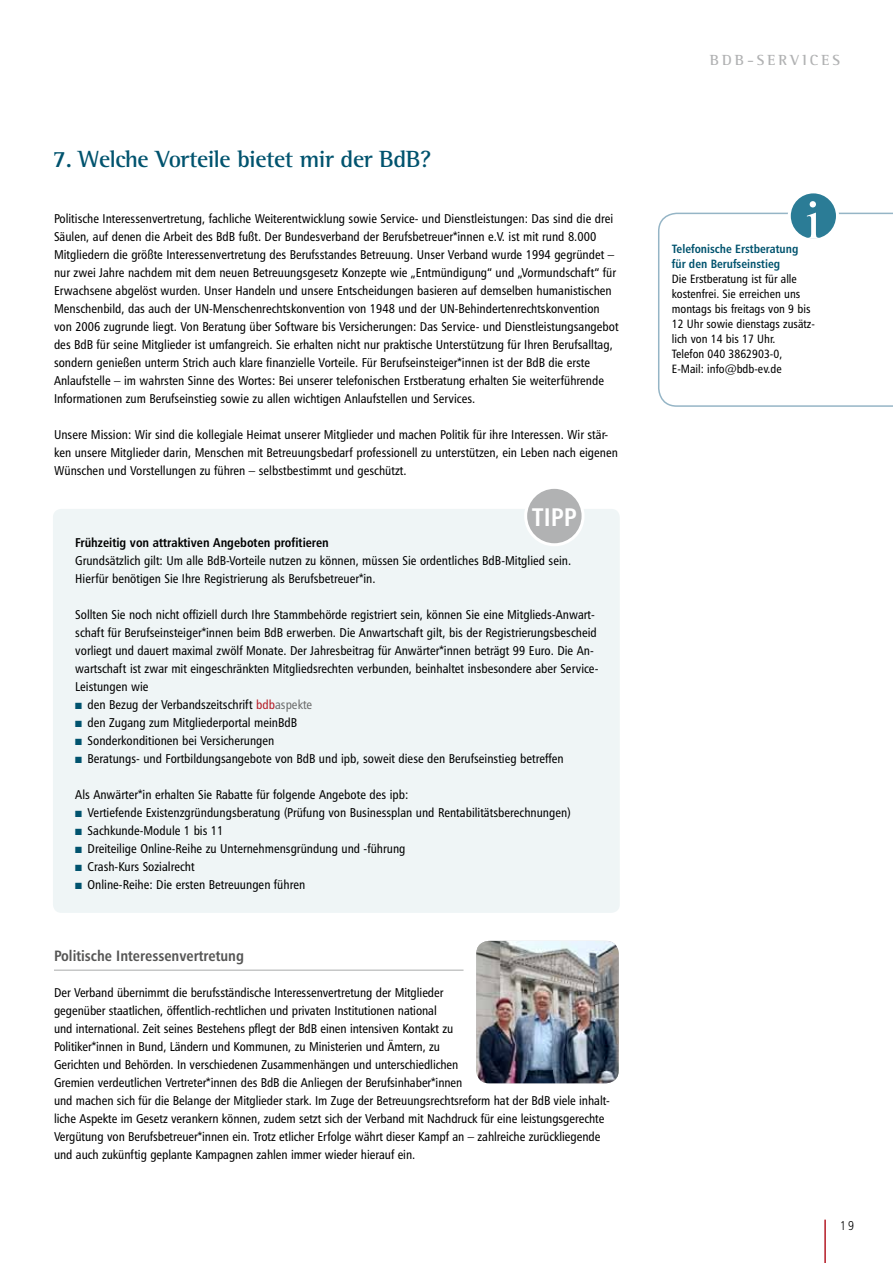
<style>
.page{position:relative;width:893px;height:1263px;background:#fff}
.page>*{position:absolute;margin:0;border:0;box-sizing:border-box;transform-origin:0 0}
.t1{font:25.5px "Humanist 777 BT Bold Condensed B";color:#fff}
.t2{font:700 24px "Rotis Semi Serif";letter-spacing:-.02em;color:#00536e}
.t3{font:15px "Humanist 777 BT Bold Condensed B";color:#565655}
.t4{font:700 15px "Rotis Semi Serif";letter-spacing:.2em;color:#b1b2b3}
.t5{font:12.75px/18px "Humanist 777 BT Roman Condensed B";color:#000}
.t6{font:12.75px "Humanist 777 BT Bold Condensed B";color:#000}
.t7{font:12.75px "Humanist 777 BT Light Condensed B";color:#000}
.t8{font:12px/15px "Humanist 777 BT Roman Condensed B";color:#000}
.t9{font:12px/15px "Humanist 777 BT Bold Condensed B";color:#00536e}
.s1{color:#00536e}
.s2{color:#b51b26}
.s3{color:#6e6e6e}
</style>
<div class="page">
<hr style="left:824px;top:1219px;width:2px;height:44px;background:#b51b26">
<div style="left:53px;top:509px;width:567px;height:404px;background:#eff5f6;border-radius:9px"></div>
<div style="left:526px;top:487px;width:57px;height:58px;background:#b1b2b3;border-radius:50%"></div>
<div style="left:524px;top:486px;width:61px;height:60px;border:3px solid #fff;border-radius:50%"></div>
<hr style="left:54px;top:969px;width:409px;height:2px;background:#c5c6c6">
<svg style="left:658px;top:213px;width:235px;height:194px"></svg>
<div style="left:789px;top:192px;width:48px;height:48px;background:#2b7c96;border-radius:50%"></div>
<div style="left:788px;top:190px;width:51px;height:52px;border:3px solid #fff;border-radius:50%"></div>
<svg style="left:810px;top:201px;width:6px;height:6px"></svg>
<svg style="left:807px;top:213px;width:13px;height:26px"></svg>
<img style="left:476px;top:941px;width:143px;height:142px">
<h2 class="t2" style="left:53px;top:144px;width:380px">7. Welche Vorteile bietet mir der BdB?</h2>
<p class="t5" style="left:54px;top:209px;width:566px">Politische Interessenvertretung, fachliche Weiterentwicklung sowie Service- und Dienstleistungen: Das sind die drei Säulen, auf denen die Arbeit des BdB fußt. Der Bundesverband der Berufsbetreuer*innen e.V. ist mit rund 8.000<br>Mitgliedern die größte Interessenvertretung des Berufsstandes Betreuung. Unser Verband wurde 1994 gegründet – nur zwei Jahre nachdem mit dem neuen Betreuungsgesetz Konzepte wie „Entmündigung“ und „Vormundschaft“ für Erwachsene abgelöst wurden. Unser Handeln und unsere Entscheidungen basieren auf demselben humanistischen Menschenbild, das auch der UN-Menschenrechtskonvention von 1948 und der UN-Behindertenrechtskonvention von 2006 zugrunde liegt. Von Beratung über Software bis Versicherungen: Das Service- und Dienstleistungsangebot des BdB für seine Mitglieder ist umfangreich. Sie erhalten nicht nur praktische Unterstützung für Ihren Berufsalltag, sondern genießen unterm Strich auch klare finanzielle Vorteile. Für Berufseinsteiger*innen ist der BdB die erste Anlaufstelle – im wahrsten Sinne des Wortes: Bei unserer telefonischen Erstberatung erhalten Sie weiterführende Informationen zum Berufseinstieg sowie zu allen wichtigen Anlaufstellen und Services.</p>
<p class="t5" style="left:54px;top:425px;width:565px">Unsere Mission: Wir sind die kollegiale Heimat unserer Mitglieder und machen Politik für ihre Interessen. Wir stär&shy;ken unsere Mitglieder darin, Menschen mit Betreuungsbedarf professionell zu unterstützen, ein Leben nach eigenen<br>Wünschen und Vorstellungen zu führen – selbstbestimmt und geschützt.</p>
<h1 class="t1" style="left:532px;top:501px;width:46px">TIPP</h1>
<p class="t6" style="left:75px;top:534px;width:255px">Frühzeitig von attraktiven Angeboten profitieren</p>
<p class="t5" style="left:75px;top:551px;width:497px">Grundsätzlich gilt: Um alle BdB-Vorteile nutzen zu können, müssen Sie ordentliches BdB-Mitglied sein.<br>Hierfür benötigen Sie Ihre Registrierung als Berufsbetreuer*in.</p>
<p class="t5" style="left:75px;top:605px;width:525px">Sollten Sie noch nicht offiziell durch Ihre Stammbehörde registriert sein, können Sie eine Mitglieds-Anwart&shy;schaft für Berufseinsteiger*innen beim BdB erwerben. Die Anwartschaft gilt, bis der Registrierungsbescheid vorliegt und dauert maximal zwölf Monate. Der Jahresbeitrag für Anwärter*innen beträgt 99 Euro. Die An&shy;wartschaft ist zwar mit eingeschränkten Mitgliedsrechten verbunden, beinhaltet insbesondere aber Service-Leistungen wie</p>
<p class="t5" style="left:75px;top:695px;width:239px"><span class="s1">■</span> den Bezug der Verbandszeitschrift <span class="s2">bdb</span><span class="s3">aspekte</span></p>
<p class="t5" style="left:75px;top:713px;width:223px"><span class="s1">■</span> den Zugang zum Mitgliederportal meinBdB</p>
<p class="t5" style="left:75px;top:731px;width:201px"><span class="s1">■</span> Sonderkonditionen bei Versicherungen</p>
<p class="t5" style="left:75px;top:749px;width:490px"><span class="s1">■</span> Beratungs- und Fortbildungsangebote von BdB und ipb, soweit diese den Berufseinstieg betreffen</p>
<p class="t5" style="left:75px;top:785px;width:335px">Als Anwärter*in erhalten Sie Rabatte für folgende Angebote des ipb:</p>
<p class="t5" style="left:75px;top:803px;width:497px"><span class="s1">■</span> Vertiefende Existenzgründungsberatung (Prüfung von Businessplan und Rentabilitätsberechnungen)</p>
<p class="t5" style="left:75px;top:821px;width:150px"><span class="s1">■</span> Sachkunde-Module 1 bis 11</p>
<p class="t5" style="left:75px;top:839px;width:332px"><span class="s1">■</span> Dreiteilige Online-Reihe zu Unternehmensgründung und -führung</p>
<p class="t5" style="left:75px;top:857px;width:121px"><span class="s1">■</span> Crash-Kurs Sozialrecht</p>
<p class="t5" style="left:75px;top:875px;width:232px"><span class="s1">■</span> Online-Reihe: Die ersten Betreuungen führen</p>
<p class="t3" style="left:54px;top:946px;width:192px">Politische Interessenvertretung</p>
<p class="t5" style="left:54px;top:983px;width:557px">Der Verband übernimmt die berufsständische Interessenvertretung der Mitglieder<br>gegenüber staatlichen, öffentlich-rechtlichen und privaten Institutionen national<br>und international. Zeit seines Bestehens pflegt der BdB einen intensiven Kontakt zu<br>Politiker*innen in Bund, Ländern und Kommunen, zu Ministerien und Ämtern, zu<br>Gerichten und Behörden. In verschiedenen Zusammenhängen und unterschiedlichen<br>Gremien verdeutlichen Vertreter*innen des BdB die Anliegen der Berufsinhaber*innen<br>und machen sich für die Belange der Mitglieder stark. Im Zuge der Betreuungsrechtsreform hat der BdB viele inhalt&shy;liche Aspekte im Gesetz verankern können, zudem setzt sich der Verband mit Nachdruck für eine leistungsgerechte Vergütung von Berufsbetreuer*innen ein. Trotz etlicher Erfolge währt dieser Kampf an – zahlreiche zurückliegende und auch zukünftig geplante Kampagnen zahlen immer wieder hierauf ein.</p>
<p class="t4" style="left:710px;top:51px;width:79px">Bdb -Servi</p>
<p class="t4" style="left:810px;top:51px;width:32px">ces</p>
<p class="t9" style="left:672px;top:241px;width:128px">Telefonische Erstberatung für den Berufseinstieg</p>
<p class="t8" style="left:672px;top:271px;width:145px">Die Erstberatung ist für alle kostenfrei. Sie erreichen uns montags bis freitags von 9 bis<br>12 Uhr sowie dienstags zusätz&shy;lich von 14 bis 17 Uhr.<br>Telefon 040 3862903-0,<br>E-Mail: info@bdb-ev.de</p>
<p class="t7" style="left:840px;top:1218px;width:16px">19</p>
</div>
